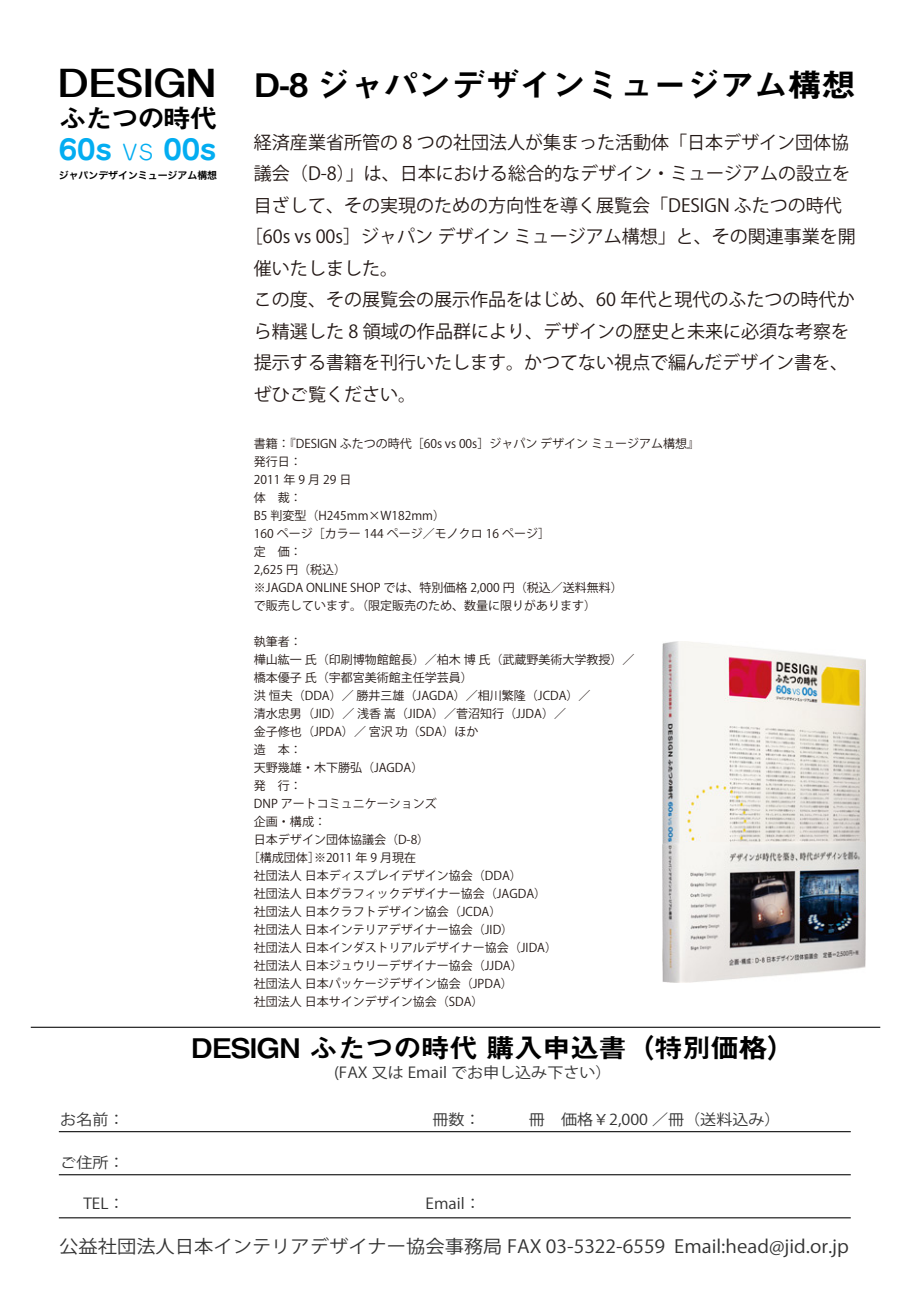
<style>
.page{position:relative;width:919px;height:1289px;background:#fff}
.page>*{position:absolute;margin:0;border:0;box-sizing:border-box;transform-origin:0 0}
.t1{font:700 41.1px "Gurmukhi Sangam MN";letter-spacing:.025em;color:#000;scale:1.1 1}
.t2{font:32.4px "Midashi Go Pro MB31";letter-spacing:-.03em;color:#000;scale:1.07 1}
.t3{font:700 27.3px "Jun 501 Pro";color:#03adf1;scale:1.07 1}
.t4{font:27px "Midashi Go Pro MB31";letter-spacing:-.03em;color:#000;scale:1.07 1}
.t5{font:26.25px "Midashi Go Pro MB31";letter-spacing:-.07em;color:#000;scale:1.07 1}
.t6{font:18px "Koz Go Pr 6 N";color:#231815}
.t7{font:18px "Koz Go Pro";color:#333;scale:1.07 1}
.t8{font:15px "Koz Go Pro";color:#333;scale:1.07 1}
.t9{font:12px/18px "Koz Go Pr 6 N";color:#231815}
.t10{font:9.9px "Hira Kaku Pro W6";letter-spacing:-.01em;color:#000}
.s1{font-family:"Jun 101 Pro";font-weight:300}
</style>
<div class="page">
<img style="left:662px;top:641px;width:203px;height:341px">
<hr style="left:31px;top:1026px;width:849px;height:1px;background:#000">
<hr style="left:59px;top:1131px;width:791px;height:1px;background:#000">
<hr style="left:59px;top:1174px;width:791px;height:1px;background:#000">
<hr style="left:59px;top:1217px;width:791px;height:1px;background:#000">
<h1 class="t1" style="left:59px;top:65px;width:144px">DESIGN</h1>
<h3 class="t5" style="left:59px;top:97px;width:150px">ふたつの時代</h3>
<h3 class="t3" style="left:59px;top:128px;width:149px">60s <span class="s1">vs</span> 00s</h3>
<p class="t10" style="left:59px;top:166px;width:160px">ジャパンデザインミュージアム構想</p>
<h2 class="t2" style="left:254px;top:59px;width:564px">D-8 ジャパンデザインミュージアム構想</h2>
<h3 class="t6" style="left:254px;top:132px;width:596px">経済産業省所管の 8 つの社団法人が集まった活動体「日本デザイン団体協</h3>
<h3 class="t6" style="left:254px;top:163px;width:597px">議会（D-8）」は、日本における総合的なデザイン・ミュージアムの設立を</h3>
<h3 class="t6" style="left:254px;top:195px;width:589px">目ざして、その実現のための方向性を導く展覧会「DESIGN ふたつの時代</h3>
<h3 class="t6" style="left:245px;top:226px;width:612px">［60s vs 00s］ジャパン デザイン ミュージアム構想」と、その関連事業を開</h3>
<h3 class="t6" style="left:254px;top:258px;width:146px">催いたしました。</h3>
<h3 class="t6" style="left:254px;top:289px;width:602px">この度、その展覧会の展示作品をはじめ、60 年代と現代のふたつの時代か</h3>
<h3 class="t6" style="left:254px;top:321px;width:596px">ら精選した 8 領域の作品群により、デザインの歴史と未来に必須な考察を</h3>
<h3 class="t6" style="left:254px;top:352px;width:596px">提示する書籍を刊行いたします。かつてない視点で編んだデザイン書を、</h3>
<h3 class="t6" style="left:254px;top:384px;width:164px">ぜひご覧ください。</h3>
<p class="t9" style="left:254px;top:435px;width:446px">書籍：『DESIGN ふたつの時代［60s vs 00s］ジャパン デザイン ミュージアム構想』発行日：<br>2011年9月29日<br>体　裁：<br>B5 判変型（H245mm×W182mm）<br>160 ページ［カラー 144 ページ／モノクロ 16 ページ］<br>定　価：<br>2,625 円（税込）<br>※JAGDA ONLINE SHOP では、特別価格 2,000 円（税込／送料無料）<br>で販売しています。（限定販売のため、数量に限りがあります）</p>
<p class="t9" style="left:254px;top:633px;width:49px">執筆者：</p>
<p class="t9" style="left:254px;top:651px;width:382px">樺山紘一 氏（印刷博物館館長）／柏木 博 氏（武蔵野美術大学教授）／</p>
<p class="t9" style="left:254px;top:669px;width:220px">橋本優子 氏（宇都宮美術館主任学芸員）</p>
<p class="t9" style="left:254px;top:687px;width:338px">洪 恒夫（DDA）／ 勝井三雄（JAGDA）／相川繁隆（JCDA）／</p>
<p class="t9" style="left:254px;top:705px;width:313px">清水忠男（JID）／ 浅香 嵩（JIDA）／菅沼知行（JJDA）／</p>
<p class="t9" style="left:254px;top:723px;width:226px">金子修也（JPDA）／ 宮沢 功（SDA）ほか</p>
<p class="t9" style="left:254px;top:741px;width:49px">造　本：</p>
<p class="t9" style="left:254px;top:759px;width:171px">天野幾雄・木下勝弘（JAGDA）</p>
<p class="t9" style="left:254px;top:777px;width:49px">発　行：</p>
<p class="t9" style="left:254px;top:795px;width:184px">DNP アートコミュニケーションズ</p>
<p class="t9" style="left:254px;top:813px;width:73px">企画・構成：</p>
<p class="t9" style="left:254px;top:831px;width:177px">日本デザイン団体協議会（D-8）</p>
<p class="t9" style="left:248px;top:849px;width:170px">［構成団体］※2011 年 9 月現在</p>
<p class="t9" style="left:254px;top:867px;width:269px">社団法人 日本ディスプレイデザイン協会（DDA）</p>
<p class="t9" style="left:254px;top:885px;width:294px">社団法人 日本グラフィックデザイナー協会（JAGDA）</p>
<p class="t9" style="left:254px;top:903px;width:249px">社団法人 日本クラフトデザイン協会（JCDA）</p>
<p class="t9" style="left:254px;top:921px;width:261px">社団法人 日本インテリアデザイナー協会（JID）</p>
<p class="t9" style="left:254px;top:939px;width:304px">社団法人 日本インダストリアルデザイナー協会（JIDA）</p>
<p class="t9" style="left:254px;top:957px;width:270px">社団法人 日本ジュウリーデザイナー協会（JJDA）</p>
<p class="t9" style="left:254px;top:975px;width:260px">社団法人 日本パッケージデザイン協会（JPDA）</p>
<p class="t9" style="left:254px;top:993px;width:231px">社団法人 日本サインデザイン協会（SDA）</p>
<h3 class="t4" style="left:191px;top:1026px;width:566px">DESIGN ふたつの時代 購入申込書（特別価格）</h3>
<p class="t8" style="left:334px;top:1063px;width:261px">(FAX 又は Email でお申し込み下さい）</p>
<p class="t8" style="left:60px;top:1110px;width:62px">お名前：</p>
<p class="t8" style="left:432px;top:1110px;width:327px">冊数：　　　冊　価格￥2,000 ／冊（送料込み）</p>
<p class="t8" style="left:60px;top:1153px;width:62px">ご住所：</p>
<p class="t8" style="left:83px;top:1194px;width:40px">TEL：</p>
<p class="t8" style="left:425px;top:1194px;width:53px">Email：</p>
<h3 class="t7" style="left:59px;top:1234px;width:739px">公益社団法人日本インテリアデザイナー協会事務局 FAX 03-5322-6559 Email:head@jid.or.jp</h3>
</div>
